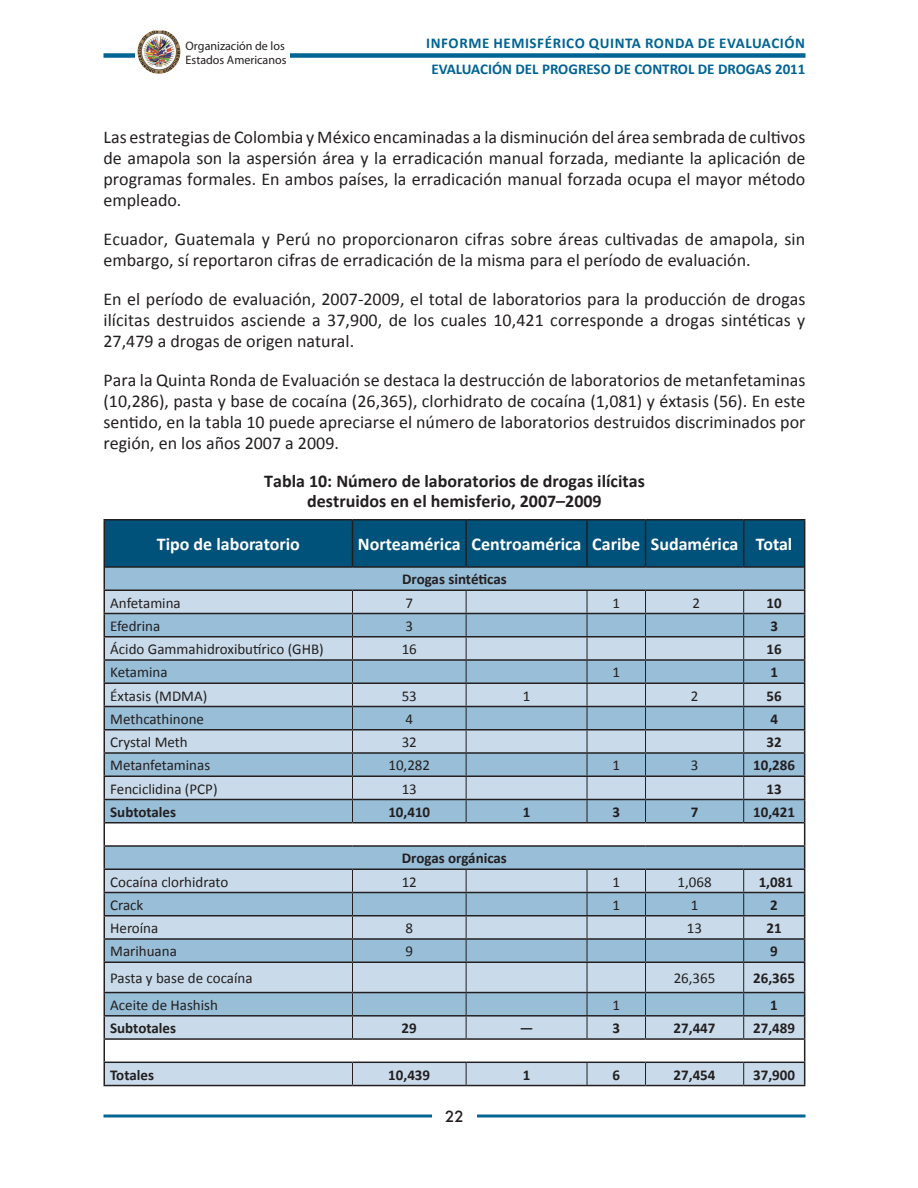
<style>
.page{position:relative;width:918px;height:1188px;background:#fff}
.page>*{position:absolute;margin:0;border:0;box-sizing:border-box;transform-origin:0 0}
.t1{font:18px/21px "Calibri";color:#231f20;text-align:justify}
.t2{font:700 18px/20.2px "Calibri";color:#231f20;text-align:center}
.t3{font:700 18px "Calibri";color:#fff}
.t4{font:15px "Calibri";color:#231f20}
.t5{font:700 15px "Calibri";color:#231f20}
.t6{font:700 15px/25.5px "Calibri";color:#006494}
.t7{font:500 15px "Futura";color:#231f20}
.t8{font:12.3px/14.9px "DIN Mittelschrift";color:#231f20}
</style>
<div class="page">
<svg style="left:104px;top:1114px;width:702px;height:4px;background:#3f8aae"></svg>
<div style="left:432px;top:1110px;width:45px;height:18px;background:#fff"></div>
<div style="left:104px;top:53px;width:702px;height:5px;background:#006494"></div>
<img style="left:135px;top:31px;width:155px;height:43px">
<svg style="left:141px;top:31px;width:13px;height:9px"></svg>
<hr style="left:104px;top:1085px;width:248px;height:1px;background:#231f20">
<hr style="left:352px;top:1085px;width:114px;height:1px;background:#231f20">
<hr style="left:466px;top:1085px;width:121px;height:1px;background:#231f20">
<hr style="left:587px;top:1085px;width:59px;height:1px;background:#231f20">
<hr style="left:646px;top:1085px;width:98px;height:1px;background:#231f20">
<hr style="left:744px;top:1085px;width:61px;height:1px;background:#231f20">
<svg style="left:104px;top:520px;width:701px;height:565px;background:#9fbbce"></svg>
<hr style="left:105px;top:822px;width:247px;height:2px;background:#231f20">
<hr style="left:352px;top:822px;width:114px;height:2px;background:#231f20">
<hr style="left:466px;top:822px;width:121px;height:2px;background:#231f20">
<hr style="left:587px;top:822px;width:59px;height:2px;background:#231f20">
<hr style="left:646px;top:822px;width:98px;height:2px;background:#231f20">
<hr style="left:744px;top:822px;width:60px;height:2px;background:#231f20">
<hr style="left:104px;top:519px;width:248px;height:1px;background:#231f20">
<hr style="left:104px;top:520px;width:1px;height:47px;background:#231f20">
<hr style="left:352px;top:519px;width:114px;height:1px;background:#231f20">
<hr style="left:466px;top:519px;width:121px;height:1px;background:#231f20">
<hr style="left:587px;top:519px;width:59px;height:1px;background:#231f20">
<hr style="left:646px;top:519px;width:98px;height:1px;background:#231f20">
<hr style="left:744px;top:519px;width:61px;height:1px;background:#231f20">
<hr style="left:804px;top:520px;width:1px;height:47px;background:#231f20">
<hr style="left:105px;top:566px;width:247px;height:2px;background:#231f20">
<hr style="left:352px;top:566px;width:114px;height:2px;background:#231f20">
<hr style="left:466px;top:566px;width:121px;height:2px;background:#231f20">
<hr style="left:587px;top:566px;width:59px;height:2px;background:#231f20">
<hr style="left:646px;top:566px;width:98px;height:2px;background:#231f20">
<hr style="left:744px;top:566px;width:60px;height:2px;background:#231f20">
<p class="t8" style="left:186px;top:38px;width:102px">Organización de los<br>Estados Americanos</p>
<p class="t6" style="left:426px;top:30px;width:16px">Informe</p>
<p class="t6" style="left:493px;top:30px;width:20px">Hemisférico</p>
<p class="t6" style="left:589px;top:30px;width:20px">Quinta</p>
<p class="t6" style="left:645px;top:30px;width:20px">Ronda</p>
<p class="t6" style="left:431px;top:30px;width:376px;text-indent:266px">de Evaluación<br>EVALUACIÓN DEL PROGRESO DE CONTROL DE DROGAS 2011</p>
<p class="t1" style="left:104px;top:126px;width:704px">Las estrategias de Colombia y México encaminadas a la disminución del área sembrada de cultivos de amapola son la aspersión área y la erradicación manual forzada, mediante la aplicación de programas formales. En ambos países, la erradicación manual forzada ocupa el mayor método empleado.</p>
<p class="t1" style="left:104px;top:228px;width:703px">Ecuador, Guatemala y Perú no proporcionaron cifras sobre áreas cultivadas de amapola, sin embargo, sí reportaron cifras de erradicación de la misma para el período de evaluación.</p>
<p class="t1" style="left:104px;top:288px;width:704px">En el período de evaluación, 2007-2009, el total de laboratorios para la producción de drogas ilícitas destruidos asciende a 37,900, de los cuales 10,421 corresponde a drogas sintéticas y 27,479 a drogas de origen natural.</p>
<p class="t1" style="left:104px;top:369px;width:704px">Para la Quinta Ronda de Evaluación se destaca la destrucción de laboratorios de metanfetaminas (10,286), pasta y base de cocaína (26,365), clorhidrato de cocaína (1,081) y éxtasis (56). En este sentido, en la tabla 10 puede apreciarse el número de laboratorios destruidos discriminados por región, en los años 2007 a 2009.</p>
<p class="t2" style="left:264px;top:471px;width:382px">Tabla 10: Número de laboratorios de drogas ilícitas destruidos en el hemisferio, 2007–2009</p>
<p class="t3" style="left:157px;top:533px;width:145px">Tipo de laboratorio</p>
<p class="t3" style="left:358px;top:533px;width:436px">Norteamérica Centroamérica Caribe Sudamérica Total</p>
<p class="t5" style="left:402px;top:570px;width:106px">Drogas sintéticas</p>
<p class="t4" style="left:110px;top:593px;width:72px">Anfetamina</p>
<p class="t4" style="left:406px;top:593px;width:9px">7</p>
<p class="t4" style="left:612px;top:593px;width:9px">1</p>
<p class="t4" style="left:693px;top:593px;width:9px">2</p>
<p class="t5" style="left:767px;top:593px;width:17px">10</p>
<p class="t4" style="left:110px;top:616px;width:52px">Efedrina</p>
<p class="t4" style="left:406px;top:616px;width:9px">3</p>
<p class="t5" style="left:770px;top:616px;width:9px">3</p>
<p class="t4" style="left:110px;top:640px;width:215px">Ácido Gammahidroxibutírico (GHB)</p>
<p class="t4" style="left:402px;top:640px;width:17px">16</p>
<p class="t5" style="left:767px;top:639px;width:17px">16</p>
<p class="t4" style="left:110px;top:663px;width:59px">Ketamina</p>
<p class="t4" style="left:612px;top:663px;width:9px">1</p>
<p class="t5" style="left:770px;top:663px;width:9px">1</p>
<p class="t4" style="left:110px;top:686px;width:99px">Éxtasis (MDMA)</p>
<p class="t4" style="left:402px;top:686px;width:17px">53</p>
<p class="t4" style="left:523px;top:686px;width:9px">1</p>
<p class="t4" style="left:691px;top:686px;width:9px">2</p>
<p class="t5" style="left:767px;top:686px;width:17px">56</p>
<p class="t4" style="left:110px;top:709px;width:95px">Methcathinone</p>
<p class="t4" style="left:405px;top:709px;width:9px">4</p>
<p class="t5" style="left:770px;top:709px;width:9px">4</p>
<p class="t4" style="left:110px;top:733px;width:79px">Crystal Meth</p>
<p class="t4" style="left:402px;top:733px;width:17px">32</p>
<p class="t5" style="left:767px;top:732px;width:17px">32</p>
<p class="t4" style="left:110px;top:756px;width:101px">Metanfetaminas</p>
<p class="t4" style="left:388px;top:756px;width:43px">10,282</p>
<p class="t4" style="left:612px;top:756px;width:9px">1</p>
<p class="t4" style="left:691px;top:756px;width:9px">3</p>
<p class="t5" style="left:753px;top:756px;width:43px">10,286</p>
<p class="t4" style="left:110px;top:779px;width:109px">Fenciclidina (PCP)</p>
<p class="t4" style="left:402px;top:779px;width:17px">13</p>
<p class="t5" style="left:767px;top:779px;width:17px">13</p>
<p class="t5" style="left:110px;top:802px;width:67px">Subtotales</p>
<p class="t5" style="left:388px;top:802px;width:43px">10,410</p>
<p class="t5" style="left:523px;top:802px;width:9px">1</p>
<p class="t5" style="left:612px;top:802px;width:9px">3</p>
<p class="t5" style="left:691px;top:802px;width:9px">7</p>
<p class="t5" style="left:753px;top:802px;width:43px">10,421</p>
<p class="t5" style="left:402px;top:849px;width:107px">Drogas orgánicas</p>
<p class="t4" style="left:110px;top:872px;width:120px">Cocaína clorhidrato</p>
<p class="t4" style="left:402px;top:872px;width:17px">12</p>
<p class="t4" style="left:612px;top:872px;width:9px">1</p>
<p class="t4" style="left:677px;top:872px;width:36px">1,068</p>
<p class="t5" style="left:759px;top:872px;width:36px">1,081</p>
<p class="t4" style="left:110px;top:895px;width:35px">Crack</p>
<p class="t4" style="left:612px;top:895px;width:9px">1</p>
<p class="t4" style="left:691px;top:895px;width:9px">1</p>
<p class="t5" style="left:770px;top:895px;width:9px">2</p>
<p class="t4" style="left:110px;top:919px;width:50px">Heroína</p>
<p class="t4" style="left:405px;top:919px;width:9px">8</p>
<p class="t4" style="left:687px;top:919px;width:17px">13</p>
<p class="t5" style="left:767px;top:918px;width:17px">21</p>
<p class="t4" style="left:110px;top:942px;width:68px">Marihuana</p>
<p class="t4" style="left:405px;top:942px;width:9px">9</p>
<p class="t5" style="left:770px;top:942px;width:9px">9</p>
<p class="t4" style="left:110px;top:969px;width:144px">Pasta y base de cocaína</p>
<p class="t4" style="left:674px;top:969px;width:43px">26,365</p>
<p class="t5" style="left:753px;top:968px;width:43px">26,365</p>
<p class="t4" style="left:110px;top:995px;width:109px">Aceite de Hashish</p>
<p class="t4" style="left:612px;top:995px;width:9px">1</p>
<p class="t5" style="left:770px;top:995px;width:9px">1</p>
<p class="t5" style="left:110px;top:1018px;width:67px">Subtotales</p>
<p class="t5" style="left:402px;top:1018px;width:17px">29</p>
<p class="t5" style="left:520px;top:1018px;width:15px">—</p>
<p class="t5" style="left:612px;top:1018px;width:9px">3</p>
<p class="t5" style="left:674px;top:1018px;width:43px">27,447</p>
<p class="t5" style="left:753px;top:1018px;width:43px">27,489</p>
<p class="t5" style="left:110px;top:1065px;width:45px">Totales</p>
<p class="t5" style="left:388px;top:1065px;width:43px">10,439</p>
<p class="t5" style="left:523px;top:1065px;width:9px">1</p>
<p class="t5" style="left:612px;top:1065px;width:9px">6</p>
<p class="t5" style="left:674px;top:1065px;width:43px">27,454</p>
<p class="t5" style="left:753px;top:1065px;width:43px">37,900</p>
<p class="t7" style="left:445px;top:1107px;width:20px">22</p>
</div>
